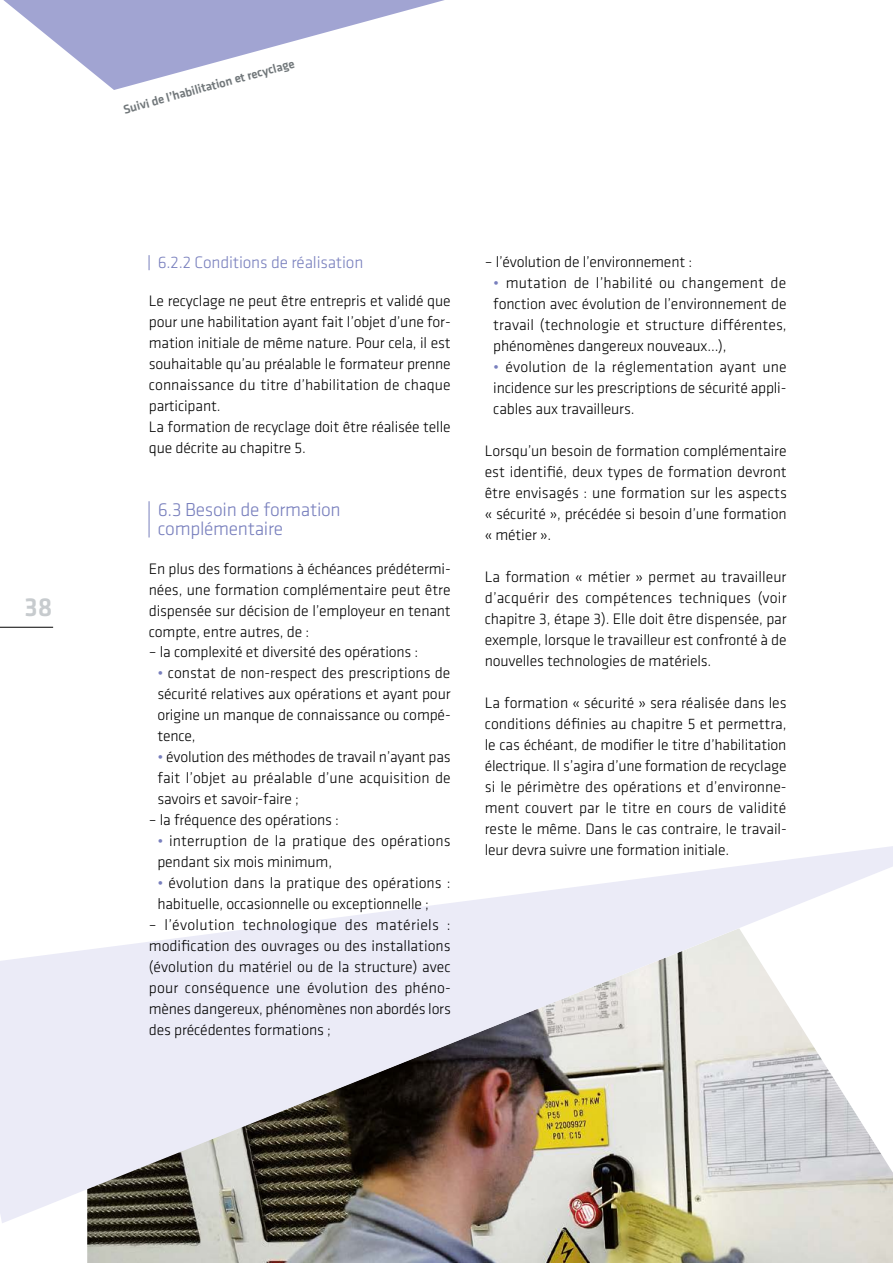
<style>
.page{position:relative;width:893px;height:1263px;background:#fff}
.page>*{position:absolute;margin:0;border:0;box-sizing:border-box;transform-origin:0 0}
.t1{font:500 27px "Klavika";color:#c7cbce}
.t2{font:300 19.5px/19.5px "Klavika";letter-spacing:-.015em;color:#787fbd}
.t3{font:300 17.25px "Klavika";letter-spacing:-.01em;color:#787fbd}
.t4{font:300 15.75px/21px "Klavika";letter-spacing:-.01em;color:#000;text-align:justify}
.t5{font:300 15.75px/21px "Klavika";letter-spacing:.01em;color:#000}
.t6{font:500 12.75px "Klavika";color:#71777a}
.s1{color:#787fbd}
</style>
<div class="page">
<img style="left:87px;top:1223px;width:806px;height:40px">
<svg style="left:0;top:846px;width:893px;height:377px"></svg>
<hr style="left:0;top:627px;width:53px;height:1px;background:#000">
<svg style="left:3px;top:0;width:441px;height:90px"></svg>
<svg style="left:149px;top:255px;width:1px;height:15px"></svg>
<hr style="left:149px;top:501px;width:1px;height:36px;background:#787fbd">
<h1 class="t1" style="left:24px;top:592px;width:30px">38</h1>
<p class="t6" style="left:122px;top:102px;width:178px;rotate:-15deg">Suivi de l’habilitation et recyclage</p>
<p class="t3" style="left:158px;top:253px;width:207px">6.2.2 Conditions de réalisation</p>
<p class="t4" style="left:149px;top:291px;width:303px;text-align:left">Le recyclage ne peut être entrepris et validé que pour une habilitation ayant fait l’objet d’une for&shy;mation initiale de même nature. Pour cela, il est souhaitable qu’au préalable le formateur prenne connaissance du titre d’habilitation de chaque participant.<br>La formation de recyclage doit être réalisée telle que décrite au chapitre 5.</p>
<p class="t2" style="left:158px;top:500px;width:184px">6.3 Besoin de formation complémentaire</p>
<p class="t4" style="left:149px;top:558px;width:303px">En plus des formations à échéances prédétermi&shy;nées, une formation complémentaire peut être dispensée sur décision de l’employeur en tenant compte, entre autres, de :</p>
<p class="t4" style="left:149px;top:642px;width:271px">– la complexité et diversité des opérations :</p>
<p class="t4" style="left:157px;top:663px;width:295px"><span class="s1">•</span> constat de non-respect des prescriptions de sécurité relatives aux opérations et ayant pour origine un manque de connaissance ou compé&shy;tence,</p>
<p class="t4" style="left:157px;top:747px;width:295px"><span class="s1">•</span> évolution des méthodes de travail n’ayant pas fait l’objet au préalable d’une acquisition de savoirs et savoir-faire ;</p>
<p class="t4" style="left:149px;top:810px;width:192px">– la fréquence des opérations :</p>
<p class="t5" style="left:157px;top:831px;width:295px"><span class="s1">•</span> interruption de la pratique des opérations pendant six mois minimum,</p>
<p class="t4" style="left:157px;top:873px;width:295px"><span class="s1">•</span> évolution dans la pratique des opérations : habituelle, occasionnelle ou exceptionnelle ;</p>
<p class="t4" style="left:149px;top:915px;width:304px">– l’évolution technologique des matériels : modification des ouvrages ou des installations (évolution du matériel ou de la structure) avec pour conséquence une évolution des phéno&shy;mènes dangereux, phénomènes non abordés lors des précédentes formations ;</p>
<p class="t4" style="left:485px;top:251px;width:209px">– l’évolution de l’environnement :</p>
<p class="t4" style="left:493px;top:272px;width:295px"><span class="s1">•</span> mutation de l’habilité ou changement de fonction avec évolution de l’environnement de travail (technologie et structure différentes, phénomènes dangereux nouveaux…),</p>
<p class="t4" style="left:493px;top:356px;width:295px"><span class="s1">•</span> évolution de la réglementation ayant une incidence sur les prescriptions de sécurité appli&shy;cables aux travailleurs.</p>
<p class="t4" style="left:485px;top:440px;width:304px">Lorsqu’un besoin de formation complémentaire est identifié, deux types de formation devront être envisagés : une formation sur les aspects « sécurité », précédée si besoin d’une formation « métier ».</p>
<p class="t4" style="left:485px;top:566px;width:303px">La formation « métier » permet au travailleur d’acquérir des compétences techniques (voir chapitre 3, étape 3). Elle doit être dispensée, par exemple, lorsque le travailleur est confronté à de nouvelles technologies de matériels.</p>
<p class="t4" style="left:485px;top:692px;width:304px">La formation « sécurité » sera réalisée dans les conditions définies au chapitre 5 et permettra, le cas échéant, de modifier le titre d’habilitation électrique. Il s’agira d’une formation de recyclage si le périmètre des opérations et d’environne&shy;ment couvert par le titre en cours de validité reste le même. Dans le cas contraire, le travail&shy;leur devra suivre une formation initiale.</p>
</div>
